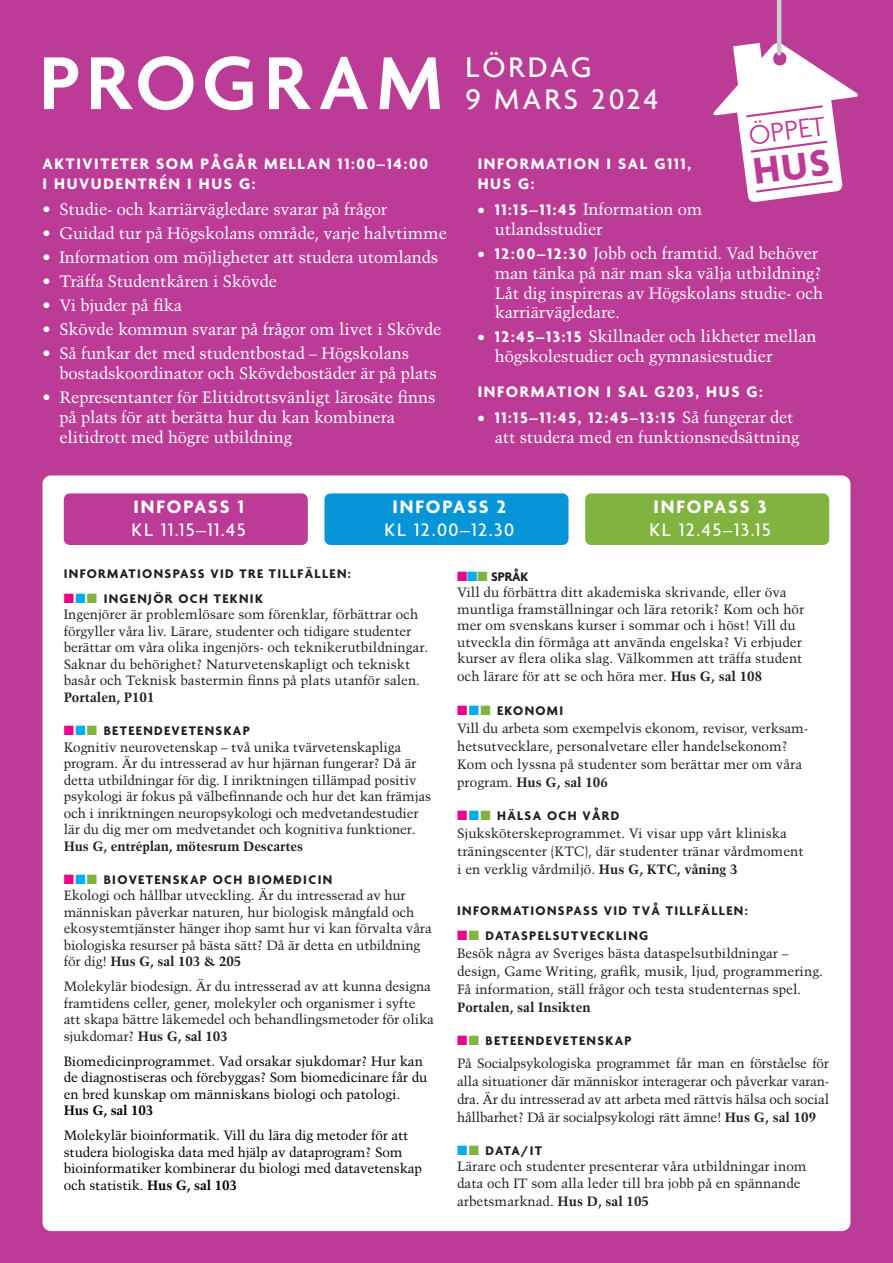
<style>
.page{position:relative;width:893px;height:1263px;background:#bc3b96}
.page>*{position:absolute;margin:0;border:0;box-sizing:border-box;transform-origin:0 0}
.t1{font:600 81px "Agenda";letter-spacing:.08em;color:#fff}
.t2{font:500 30.75px/32.4px "Agenda";letter-spacing:.1em;color:#fff}
.t3{font:300 29.1px "Agenda";color:#bc3b96}
.t4{font:500 19.5px "Agenda";letter-spacing:.075em;color:#fff}
.t5{font:700 19.5px "Agenda";letter-spacing:.1em;color:#fff}
.t6{font:16.5px/19.8px "Trump Mediaeval LT Std";letter-spacing:-.01em;color:#fff}
.t7{font:700 16.5px/19.8px "Agenda";letter-spacing:.1em;color:#fff}
.t8{font:13.5px/16.5px "Trump Mediaeval LT Std";color:#231f20}
.t9{font:13.5px/16.5px "Trump Mediaeval LT Std";letter-spacing:-.01em;color:#000001}
.t10{font:700 13.5px "Agenda";letter-spacing:.1em;color:#231f20}
.t11{font:700 13.5px "Trump Mediaeval LT Std";color:#231f20}
.t12{font:700 13.5px "Trump Mediaeval LT Std";letter-spacing:-.01em;color:#000001}
.s1{font-family:"Agenda";font-weight:700}
.s2{font-family:"Trump Mediaeval LT Std";font-weight:400}
.s3{color:#ed028c}
.s4{color:#00aeef}
.s5{color:#82b340}
.s6{font-weight:700}
</style>
<div class="page">
<div style="left:43px;top:475px;width:807px;height:756px;background:#fff;border-radius:9px"></div>
<div style="left:64px;top:493px;width:244px;height:52px;background:#bc3b96;border-radius:6px"></div>
<div style="left:324px;top:493px;width:244px;height:52px;background:#0695d6;border-radius:6px"></div>
<div style="left:585px;top:493px;width:244px;height:52px;background:#82b340;border-radius:6px"></div>
<hr style="left:777px;top:0;width:4px;height:53px;background:#c6ced4">
<svg style="left:713px;top:41px;width:145px;height:161px"></svg>
<h1 class="t1" style="left:39px;top:40px;width:405px">PROGRAM</h1>
<p class="t7" style="left:43px;top:155px;width:387px">AKTIVITETER SOM PÅGÅR MELLAN 11:00–14:00<br>I HUVUDENTRÉN I HUS G:</p>
<p class="t6" style="left:43px;top:199px;width:346px">• Studie- och karriärvägledare svarar på frågor</p>
<p class="t6" style="left:43px;top:223px;width:406px">• Guidad tur på Högskolans område, varje halvtimme</p>
<p class="t6" style="left:43px;top:247px;width:397px">• Information om möjligheter att studera utomlands</p>
<p class="t6" style="left:43px;top:272px;width:236px">• Träffa Studentkåren i Skövde</p>
<p class="t6" style="left:43px;top:296px;width:141px">• Vi bjuder på fika</p>
<p class="t6" style="left:43px;top:320px;width:400px">• Skövde kommun svarar på frågor om livet i Skövde</p>
<p class="t6" style="left:60px;top:344px;width:379px;text-indent:-17px">• Så funkar det med studentbostad – Högskolans bostadskoordinator och Skövdebostäder är på plats</p>
<p class="t6" style="left:60px;top:388px;width:377px;text-indent:-17px">• Representanter för Elitidrottsvänligt lärosäte finns på plats för att berätta hur du kan kombinera elitidrott med högre utbildning</p>
<h2 class="t2" style="left:465px;top:53px;width:194px">LÖRDAG<br>9 MARS 2024</h2>
<h3 class="t3" style="left:747px;top:120px;width:78px;rotate:-8deg">ÖPPET</h3>
<p class="t7" style="left:478px;top:155px;width:215px">INFORMATION I SAL G111,<br>HUS G:</p>
<p class="t6" style="left:495px;top:199px;width:209px;text-indent:-17px"><span class="s1">• 11:15–11:45</span> Information om utlandsstudier</p>
<p class="t6" style="left:495px;top:243px;width:330px;text-indent:-17px"><span class="s1">• 12:00–12:30</span> Jobb och framtid. Vad behöver man tänka på när man ska välja utbildning?<br>Låt dig inspireras av Högskolans studie- och karriärvägledare.</p>
<p class="t6" style="left:495px;top:327px;width:323px;text-indent:-17px"><span class="s1">• 12:45–13:15</span> Skillnader och likheter mellan högskolestudier och gymnasiestudier</p>
<p class="t7" style="left:478px;top:383px;width:287px">INFORMATION I SAL G203, HUS G:</p>
<p class="t7" style="left:478px;top:409px;width:317px">• 11:15–11:45, 12:45–13:15 <span class="s2">Så fungerar det</span></p>
<p class="t6" style="left:495px;top:427px;width:306px">att studera med en funktionsnedsättning</p>
<h3 class="t5" style="left:133px;top:497px;width:112px">INFOPASS 1</h3>
<h3 class="t4" style="left:132px;top:519px;width:116px">KL 11.15–11.45</h3>
<h3 class="t5" style="left:393px;top:497px;width:115px">INFOPASS 2</h3>
<h3 class="t4" style="left:384px;top:519px;width:131px">KL 12.00–12.30</h3>
<h3 class="t5" style="left:653px;top:497px;width:115px">INFOPASS 3</h3>
<h3 class="t4" style="left:649px;top:519px;width:123px">KL 12.45–13.15</h3>
<p class="t10" style="left:64px;top:567px;width:289px">INFORMATIONSPASS VID TRE TILLFÄLLEN:</p>
<p class="t10" style="left:64px;top:591px;width:201px"><span class="s3">■</span><span class="s4">■</span><span class="s5">■</span> INGENJÖR OCH TEKNIK</p>
<p class="t8" style="left:64px;top:606px;width:366px">Ingenjörer är problemlösare som förenklar, förbättrar och förgyller våra liv. Lärare, studenter och tidigare studenter berättar om våra olika ingenjörs- och teknikerutbildningar.<br>Saknar du behörighet? Naturvetenskapligt och tekniskt basår och Teknisk bastermin finns på plats utanför salen.</p>
<p class="t11" style="left:64px;top:689px;width:92px">Portalen, P101</p>
<p class="t10" style="left:64px;top:723px;width:188px"><span class="s3">■</span><span class="s4">■</span><span class="s5">■</span> BETEENDEVETENSKAP</p>
<p class="t8" style="left:64px;top:739px;width:369px">Kognitiv neurovetenskap – två unika tvärvetenskapliga program. Är du intresserad av hur hjärnan fungerar? Då är detta utbildningar för dig. I inriktningen tillämpad positiv psykologi är fokus på välbefinnande och hur det kan främjas och i inriktningen neuropsykologi och medvetandestudier lär du dig mer om medvetandet och kognitiva funktioner.</p>
<p class="t11" style="left:64px;top:837px;width:241px">Hus G, entréplan, mötesrum Descartes</p>
<p class="t10" style="left:64px;top:872px;width:270px"><span class="s3">■</span><span class="s4">■</span><span class="s5">■</span> BIOVETENSKAP OCH BIOMEDICIN</p>
<p class="t8" style="left:64px;top:887px;width:370px">Ekologi och hållbar utveckling. Är du intresserad av hur människan påverkar naturen, hur biologisk mångfald och ekosystemtjänster hänger ihop samt hur vi kan förvalta våra biologiska resurser på bästa sätt? Då är detta en utbildning för dig! <span class="s6">Hus G, sal 103 &amp; 205</span></p>
<p class="t8" style="left:64px;top:978px;width:372px">Molekylär biodesign. Är du intresserad av att kunna designa framtidens celler, gener, molekyler och organismer i syfte att skapa bättre läkemedel och behandlingsmetoder för olika sjukdomar? <span class="s6">Hus G, sal 103</span></p>
<p class="t9" style="left:64px;top:1053px;width:365px">Biomedicinprogrammet. Vad orsakar sjukdomar? Hur kan de diagnostiseras och förebyggas? Som biomedicinare får du en bred kunskap om människans biologi och patologi.</p>
<p class="t12" style="left:64px;top:1102px;width:91px">Hus G, sal 103</p>
<p class="t9" style="left:64px;top:1127px;width:360px">Molekylär bioinformatik. Vill du lära dig metoder för att studera biologiska data med hjälp av dataprogram? Som bioinformatiker kombinerar du biologi med datavetenskap och statistik. <span class="s6">Hus G, sal 103</span></p>
<p class="t10" style="left:457px;top:569px;width:73px"><span class="s3">■</span><span class="s4">■</span><span class="s5">■</span> SPRÅK</p>
<p class="t8" style="left:457px;top:584px;width:349px">Vill du förbättra ditt akademiska skrivande, eller öva muntliga framställningar och lära retorik? Kom och hör mer om svenskans kurser i sommar och i höst! Vill du utveckla din förmåga att använda engelska? Vi erbjuder kurser av flera olika slag. Välkommen att träffa student</p>
<p class="t8" style="left:457px;top:668px;width:307px">och lärare för att se och höra mer. <span class="s6">Hus G, sal 108</span></p>
<p class="t10" style="left:457px;top:703px;width:108px"><span class="s3">■</span><span class="s4">■</span><span class="s5">■</span> EKONOMI</p>
<p class="t8" style="left:457px;top:719px;width:353px;line-height:18px">Vill du arbeta som exempelvis ekonom, revisor, verksam&shy;hetsutvecklare, personalvetare eller handelsekonom?<br>Kom och lyssna på studenter som berättar mer om våra program. <span class="s6">Hus G, sal 106</span></p>
<p class="t10" style="left:457px;top:808px;width:164px"><span class="s3">■</span><span class="s4">■</span><span class="s5">■</span> HÄLSA OCH VÅRD</p>
<p class="t8" style="left:457px;top:824px;width:348px;line-height:18px">Sjuksköterskeprogrammet. Vi visar upp vårt kliniska träningscenter (KTC), där studenter tränar vårdmoment i en verklig vårdmiljö. <span class="s6">Hus G, KTC, våning 3</span></p>
<p class="t10" style="left:457px;top:904px;width:292px">INFORMATIONSPASS VID TVÅ TILLFÄLLEN:</p>
<p class="t10" style="left:457px;top:928px;width:193px"><span class="s3">■</span><span class="s5">■</span> DATASPELSUTVECKLING</p>
<p class="t8" style="left:457px;top:944px;width:367px;line-height:18px">Besök några av Sveriges bästa dataspelsutbildningar – design, Game Writing, grafik, musik, ljud, programmering.<br>Få information, ställ frågor och testa studenternas spel.</p>
<p class="t11" style="left:457px;top:999px;width:135px">Portalen, sal Insikten</p>
<p class="t10" style="left:457px;top:1034px;width:176px"><span class="s3">■</span><span class="s5">■</span> BETEENDEVETENSKAP</p>
<p class="t8" style="left:457px;top:1054px;width:374px;line-height:18px;text-align:justify">På Socialpsykologiska programmet får man en förståelse för alla situationer där människor interagerar och påverkar varan&shy;dra. Är du intresserad av att arbeta med rättvis hälsa och social hållbarhet? Då är socialpsykologi rätt ämne! <span class="s6">Hus G, sal 109</span></p>
<p class="t10" style="left:457px;top:1143px;width:86px"><span class="s4">■</span><span class="s5">■</span> DATA/IT</p>
<p class="t8" style="left:457px;top:1158px;width:351px">Lärare och studenter presenterar våra utbildningar inom data och IT som alla leder till bra jobb på en spännande</p>
<p class="t8" style="left:457px;top:1193px;width:194px">arbetsmarknad. <span class="s6">Hus D, sal 105</span></p>
</div>
